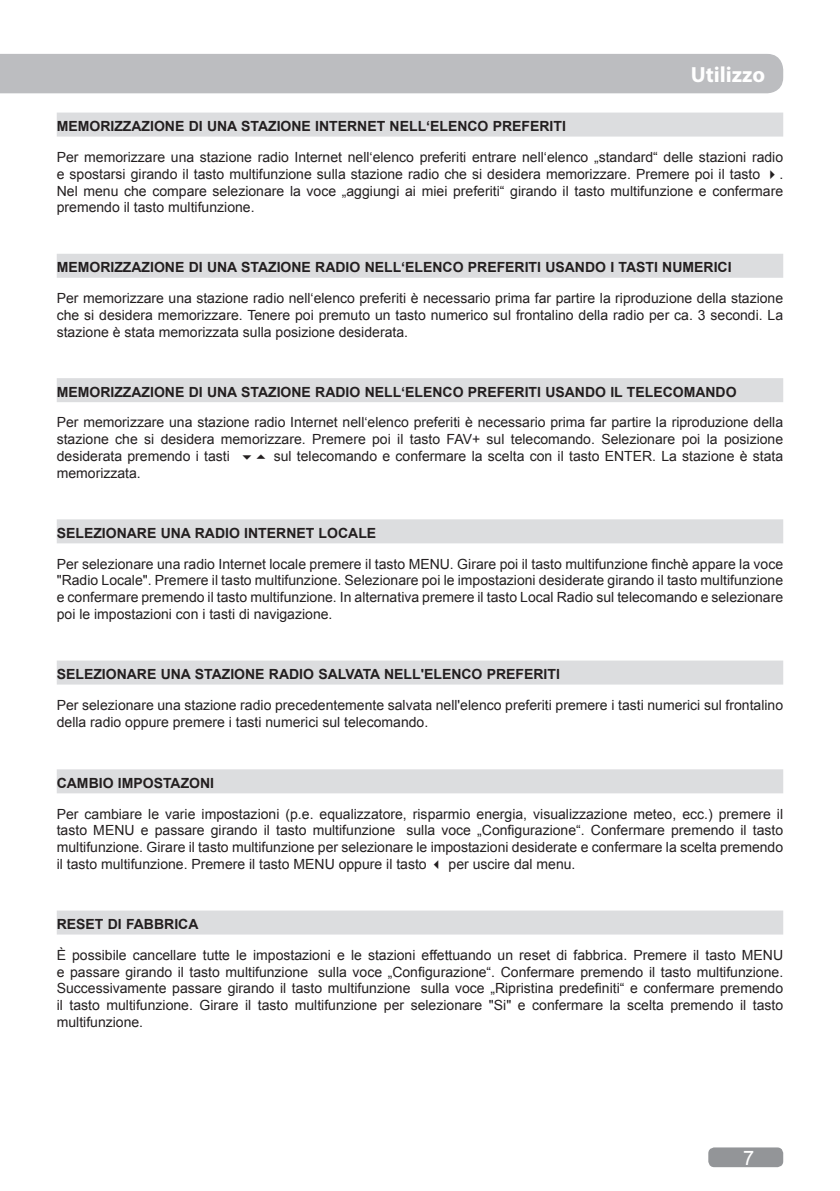
<style>
.page{position:relative;width:840px;height:1191px;background:#fff}
.page>*{position:absolute;margin:0;border:0;box-sizing:border-box;transform-origin:0 0}
.t1{font:700 22px "Myriad Pro";color:#fff}
.t2{font:20px "Arial";color:#fff}
.t3{font:14px/16.8px "Arial";color:#231f20;text-align:justify}
.Über_Kapitel{font:700 14px "Arial";color:#231f20}
</style>
<div class="page">
<div style="left:708px;top:1147px;width:74px;height:20px;background:#939598;border-radius:6px"></div>
<div style="left:0;top:54px;width:782px;height:39px;background:#bcbdc0"></div>
<div style="left:57px;top:113px;width:725px;height:24px;background:#dcdddf"></div>
<div style="left:57px;top:254px;width:725px;height:24px;background:#dcdddf"></div>
<div style="left:57px;top:378px;width:725px;height:24px;background:#dcdddf"></div>
<div style="left:57px;top:519px;width:725px;height:24px;background:#dcdddf"></div>
<div style="left:57px;top:660px;width:725px;height:24px;background:#dcdddf"></div>
<div style="left:57px;top:769px;width:725px;height:24px;background:#dcdddf"></div>
<div style="left:57px;top:910px;width:725px;height:24px;background:#dcdddf"></div>
<p class="t1" style="left:690px;top:60px;width:76px">Utilizzo</p>
<p class="Über_Kapitel" style="left:57px;top:116px;width:510px">MEMORIZZAZIONE DI UNA STAZIONE INTERNET NELL‘ELENCO PREFERITI</p>
<p class="t3" style="left:57px;top:148px;width:727px">Per memorizzare una stazione radio Internet nell‘elenco preferiti entrare nell‘elenco „standard“ delle stazioni radio e spostarsi girando il tasto multifunzione sulla stazione radio che si desidera memorizzare. Premere poi il tasto ✔.<br>Nel menu che compare selezionare la voce „aggiungi ai miei preferiti“ girando il tasto multifunzione e confermare premendo il tasto multifunzione.</p>
<p class="Über_Kapitel" style="left:57px;top:257px;width:676px">MEMORIZZAZIONE DI UNA STAZIONE RADIO NELL‘ELENCO PREFERITI USANDO I TASTI NUMERICI</p>
<p class="t3" style="left:57px;top:290px;width:727px">Per memorizzare una stazione radio nell‘elenco preferiti è necessario prima far partire la riproduzione della stazione che si desidera memorizzare. Tenere poi premuto un tasto numerico sul frontalino della radio per ca. 3 secondi. La stazione è stata memorizzata sulla posizione desiderata.</p>
<p class="Über_Kapitel" style="left:57px;top:382px;width:681px">MEMORIZZAZIONE DI UNA STAZIONE RADIO NELL‘ELENCO PREFERITI USANDO IL TELECOMANDO</p>
<p class="t3" style="left:57px;top:414px;width:727px">Per memorizzare una stazione radio Internet nell‘elenco preferiti è necessario prima far partire la riproduzione della stazione che si desidera memorizzare. Premere poi il tasto FAV+ sul telecomando. Selezionare poi la posizione desiderata premendo i tasti</p>
<p class="t3" style="left:273px;top:448px;width:510px">sul telecomando e confermare la scelta con il tasto ENTER. La stazione è stata</p>
<p class="t3" style="left:57px;top:464px;width:86px">memorizzata.</p>
<p class="Über_Kapitel" style="left:57px;top:523px;width:321px">SELEZIONARE UNA RADIO INTERNET LOCALE</p>
<p class="t3" style="left:57px;top:555px;width:727px">Per selezionare una radio Internet locale premere il tasto MENU. Girare poi il tasto multifunzione finchè appare la voce "Radio Locale". Premere il tasto multifunzione. Selezionare poi le impostazioni desiderate girando il tasto multifunzione e confermare premendo il tasto multifunzione. In alternativa premere il tasto Local Radio sul telecomando e selezionare poi le impostazioni con i tasti di navigazione.</p>
<p class="Über_Kapitel" style="left:57px;top:664px;width:504px">SELEZIONARE UNA STAZIONE RADIO SALVATA NELL'ELENCO PREFERITI</p>
<p class="t3" style="left:57px;top:696px;width:727px">Per selezionare una stazione radio precedentemente salvata nell'elenco preferiti premere i tasti numerici sul frontalino della radio oppure premere i tasti numerici sul telecomando.</p>
<p class="Über_Kapitel" style="left:57px;top:773px;width:159px">CAMBIO IMPOSTAZONI</p>
<p class="t3" style="left:57px;top:805px;width:727px">Per cambiare le varie impostazioni (p.e. equalizzatore, risparmio energia, visualizzazione meteo, ecc.) premere il tasto MENU e passare girando il tasto multifunzione sulla voce „Configurazione“. Confermare premendo il tasto multifunzione. Girare il tasto multifunzione per selezionare le impostazioni desiderate e confermare la scelta premendo il tasto multifunzione. Premere il tasto MENU oppure il tasto ✓ per uscire dal menu.</p>
<p class="Über_Kapitel" style="left:57px;top:914px;width:143px">RESET DI FABBRICA</p>
<p class="t3" style="left:57px;top:946px;width:727px">È possibile cancellare tutte le impostazioni e le stazioni effettuando un reset di fabbrica. Premere il tasto MENU e passare girando il tasto multifunzione sulla voce „Configurazione“. Confermare premendo il tasto multifunzione.<br>Successivamente passare girando il tasto multifunzione sulla voce „Ripristina predefiniti“ e confermare premendo il tasto multifunzione. Girare il tasto multifunzione per selezionare "Si" e confermare la scelta premendo il tasto multifunzione.</p>
<h2 class="t2" style="left:742px;top:1143px;width:13px">7</h2>
</div>
